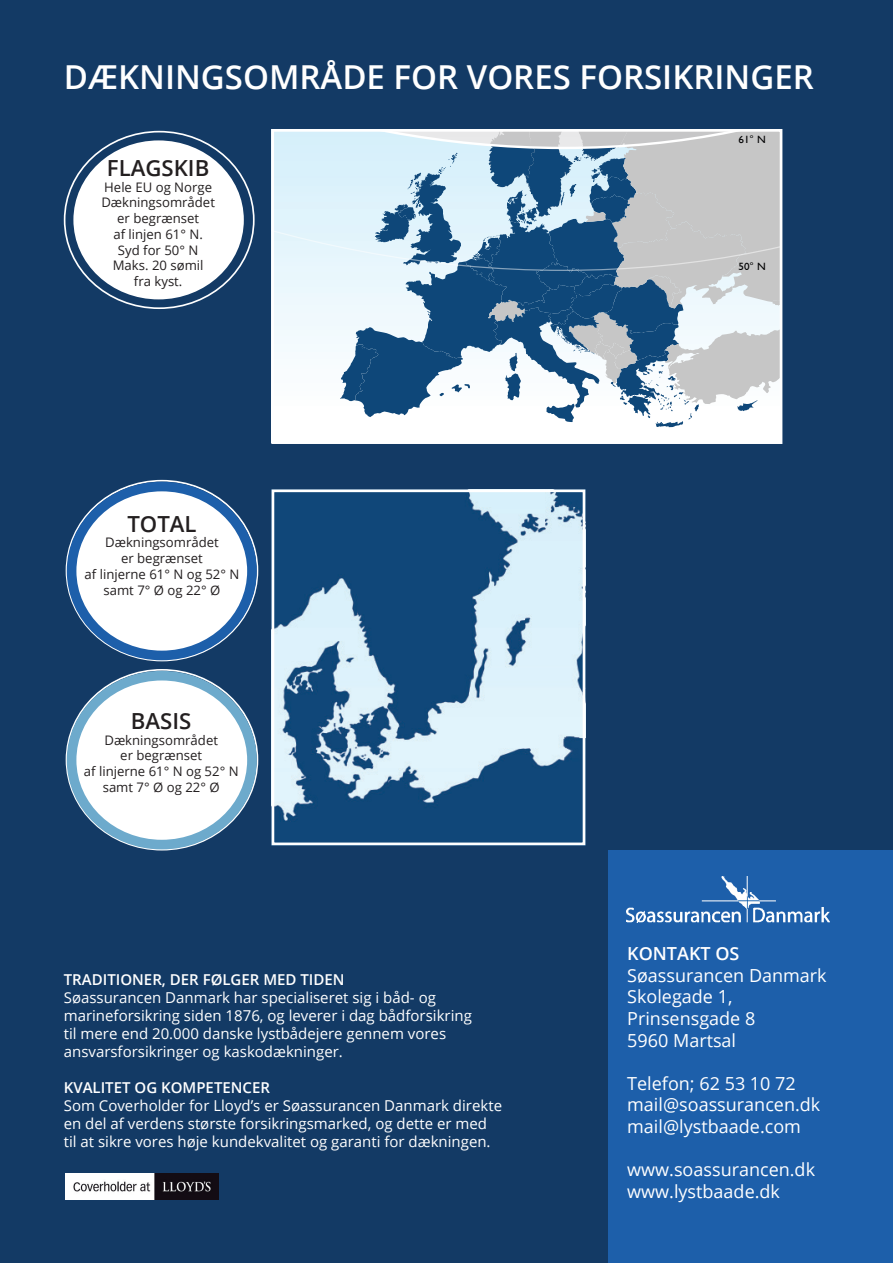
<style>
.page{position:relative;width:893px;height:1263px;background:#133a65}
.page>*{position:absolute;margin:0;border:0;box-sizing:border-box;transform-origin:0 0}
.t1{font:600 33px "Open Sans";color:#fff}
.t2{font:600 22.2px "Open Sans";color:#231f20}
.t3{font:18px/21.6px "Open Sans";color:#fff}
.t4{font:600 18px "Open Sans";color:#fff}
.t5{font:15px/18px "Open Sans";color:#fff}
.t6{font:600 15px "Open Sans";color:#fff}
.t7{font:13.2px/15.8px "Open Sans";color:#231f20;text-align:center}
.t8{font:10.5px "Gill Sans";color:#000001;scale:1.05 1}
</style>
<div class="page">
<div style="left:608px;top:850px;width:285px;height:413px;background:#1d5faa"></div>
<img style="left:627px;top:877px;width:202px;height:45px">
<svg style="left:275px;top:133px;width:503px;height:307px"></svg>
<div style="left:271px;top:129px;width:511px;height:315px;border:3px solid #fff"></div>
<img style="left:66px;top:1174px;width:153px;height:25px">
<div style="left:72px;top:676px;width:180px;height:168px;background:#fff;border-radius:50%"></div>
<div style="left:67px;top:671px;width:190px;height:178px;border:10px solid #6daacc;border-radius:50%"></div>
<div style="left:69px;top:136px;width:180px;height:168px;background:#fff;border-radius:50%"></div>
<div style="left:64px;top:131px;width:189px;height:178px;border:10px solid #133a65;border-radius:50%"></div>
<div style="left:72px;top:486px;width:180px;height:169px;background:#fff;border-radius:50%"></div>
<div style="left:67px;top:482px;width:190px;height:178px;border:10px solid #1d5faa;border-radius:50%"></div>
<img style="left:271px;top:489px;width:310px;height:356px">
<div style="left:272px;top:489px;width:313px;height:356px;border:3px solid #fff"></div>
<h1 class="t1" style="left:64px;top:54px;width:752px">DÆKNINGSOMRÅDE FOR VORES FORSIKRINGER</h1>
<h2 class="t2" style="left:107px;top:152px;width:104px">FLAGSKIB</h2>
<p class="t7" style="left:101px;top:178px;width:115px">Hele EU og Norge<br>Dækningsområdet er begrænset<br>af linjen 61° N.<br>Syd for 50° N<br>Maks. 20 sømil<br>fra kyst.</p>
<h2 class="t2" style="left:127px;top:508px;width:71px">TOTAL</h2>
<p class="t7" style="left:85px;top:534px;width:156px">Dækningsområdet<br>er begrænset<br>af linjerne 61° N og 52° N samt 7° Ø og 22° Ø</p>
<h2 class="t2" style="left:131px;top:705px;width:62px">BASIS</h2>
<p class="t7" style="left:84px;top:732px;width:156px">Dækningsområdet<br>er begrænset<br>af linjerne 61° N og 52° N samt 7° Ø og 22° Ø</p>
<p class="t6" style="left:64px;top:969px;width:282px">TRADITIONER, DER FØLGER MED TIDEN</p>
<p class="t5" style="left:64px;top:988px;width:410px">Søassurancen Danmark har specialiseret sig i båd- og marineforsikring siden 1876, og leverer i dag bådforsikring til mere end 20.000 danske lystbådejere gennem vores ansvarsforsikringer og kaskodækninger.</p>
<p class="t6" style="left:64px;top:1077px;width:208px">KVALITET OG KOMPETENCER</p>
<p class="t5" style="left:64px;top:1096px;width:440px">Som Coverholder for Lloyd’s er Søassurancen Danmark direkte en del af verdens største forsikringsmarked, og dette er med til at sikre vores høje kundekvalitet og garanti for dækningen.</p>
<p class="t8" style="left:738px;top:133px;width:27px">61° N</p>
<p class="t8" style="left:738px;top:260px;width:27px">50° N</p>
<p class="t4" style="left:627px;top:941px;width:114px">KONTAKT OS</p>
<p class="t3" style="left:627px;top:964px;width:201px">Søassurancen Danmark<br>Skolegade 1,<br>Prinsensgade 8<br>5960 Martsal</p>
<p class="t3" style="left:627px;top:1072px;width:195px">Telefon; 62 53 10 72 mail@soassurancen.dk mail@lystbaade.com</p>
<p class="t3" style="left:627px;top:1158px;width:189px">www.soassurancen.dk www.lystbaade.dk</p>
</div>
